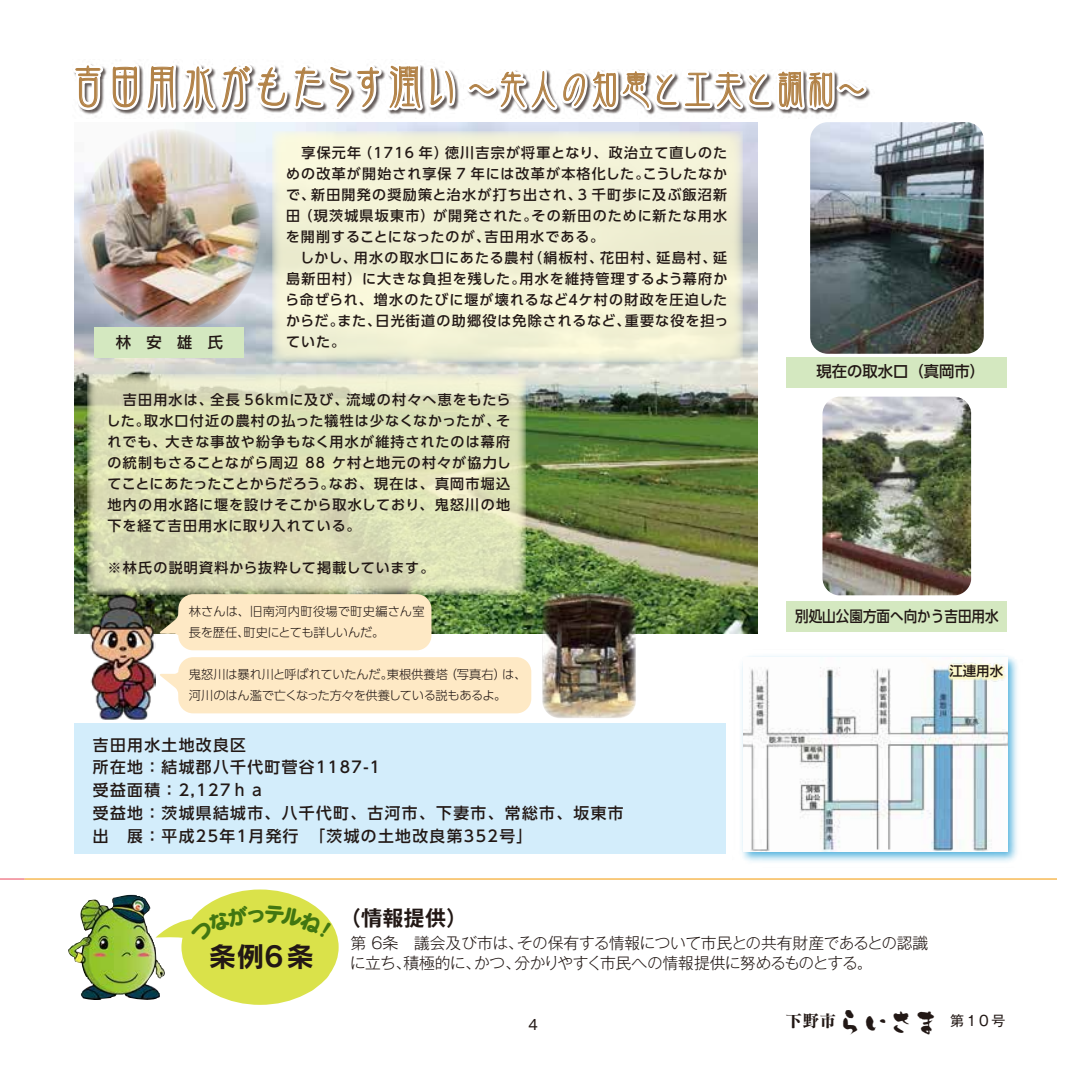
<style>
.page{position:relative;width:1072px;height:1072px;background:#fff}
.page>*{position:absolute;margin:0;border:0;box-sizing:border-box;transform-origin:0 0}
.t1{font:37.62px "DF Kin Bun Pro 5 W5";letter-spacing:-.18em;color:#b28247}
.t2{font:27.65px "Kyo Madoka Kanalarge Std R";color:#221815}
.t3{font:27.65px "Rodin Pro B";color:#221815}
.t4{font:700 21.18px "Gothic MB101 Pro De";color:#221815}
.t5{font:500 15.75px/22.8px "UD Shin Go Pro";letter-spacing:.09em;color:#221815}
.t6{font:300 15.75px "Gothic MB101 Pro";letter-spacing:-.03em;color:#221815}
.t7{font:500 15.22px "UD Shin Go Pro";color:#221815}
.t8{font:500 15.22px "UD Shin Go Pro";color:#221815;scale:.89 1}
.t9{font:500 14px/21px "UD Shin Go Pro";letter-spacing:.08em;color:#221815;text-align:justify}
.t10{font:14px "Gothic MB101 Pro";color:#221815}
.t11{font:500 13.47px "UD Shin Go Pro";color:#221815}
.t12{font:300 12.25px/21px "UD Shin Go Pro";letter-spacing:-.015em;color:#221815}
.s1{font-size:44.8px}
</style>
<div class="page">
<img style="left:68px;top:894px;width:87px;height:106px">
<hr style="left:24px;top:878px;width:1032px;height:1px;background:#f39700">
<svg style="left:74px;top:64px;width:796px;height:174px"></svg>
<img style="left:741px;top:656px;width:276px;height:206px">
<img style="left:743px;top:657px;width:264px;height:195px">
<img style="left:75px;top:122px;width:682px;height:512px">
<img style="left:79px;top:129px;width:182px;height:202px">
<div style="left:74px;top:723px;width:651px;height:131px;background:#d3edfb"></div>
<div style="left:94px;top:328px;width:150px;height:30px;background:#d4e8c0"></div>
<div style="left:787px;top:357px;width:219px;height:30px;background:#d4e8c0"></div>
<div style="left:787px;top:601px;width:219px;height:30px;background:#d4e8c0"></div>
<img style="left:883px;top:601px;width:134px;height:145px">
<div style="left:272px;top:131px;width:471px;height:230px;background:#f2f1d5"></div>
<svg style="left:87px;top:374px;width:439px;height:220px;fill:#dce1b6"></svg>
<img style="left:88px;top:593px;width:67px;height:127px">
<img style="left:810px;top:122px;width:173px;height:232px">
<img style="left:822px;top:396px;width:149px;height:199px">
<svg style="left:159px;top:594px;width:272px;height:56px"></svg>
<div style="left:160px;top:657px;width:371px;height:56px;background:#fee9c5"></div>
<img style="left:542px;top:593px;width:94px;height:125px">
<svg style="left:155px;top:889px;width:183px;height:115px"></svg>
<h1 class="t1" style="left:66px;top:61px;width:806px"><span class="s1">吉田用水がもたらす潤い</span>～先人の知恵と工夫と調和～</h1>
<p class="t7" style="left:116px;top:330px;width:109px">林　安　雄　氏</p>
<p class="t9" style="left:286px;top:142px;width:443px">　享保元年（1716 年）徳川吉宗が将軍となり、政治立て直しのための改革が開始され享保 7 年には改革が本格化した。こうしたなかで、新田開発の奨励策と治水が打ち出され、3 千町歩に及ぶ飯沼新田（現茨城県坂東市）が開発された。その新田のために新たな用水を開削することになったのが、吉田用水である。</p>
<p class="t9" style="left:285px;top:247px;width:445px;text-indent:15px">しかし、用水の取水口にあたる農村（絹板村、花田村、延島村、延島新田村）に大きな負担を残した。用水を維持管理するよう幕府から命ぜられ、増水のたびに堰が壊れるなど４ケ村の財政を圧迫したからだ。また、日光街道の助郷役は免除されるなど、重要な役を担っていた。</p>
<p class="t9" style="left:106px;top:389px;width:406px">　吉田用水は、全長 56ｋｍに及び、流域の村々へ恵をもたらした。取水口付近の農村の払った犠牲は少なくなかったが、それでも、大きな事故や紛争もなく用水が維持されたのは幕府の統制もさることながら周辺 88 ケ村と地元の村々が協力してことにあたったことからだろう。なお、現在は、真岡市堀込地内の用水路に堰を設けそこから取水しており、鬼怒川の地下を経て吉田用水に取り入れている。</p>
<p class="t9" style="left:108px;top:557px;width:328px">※林氏の説明資料から抜粋して掲載しています。</p>
<p class="t12" style="left:189px;top:600px;width:237px">林さんは、旧南河内町役場で町史編さん室長を歴任、町史にとても詳しいんだ。</p>
<p class="t12" style="left:189px;top:663px;width:339px">鬼怒川は暴れ川と呼ばれていたんだ。東根供養塔（写真右）は、河川のはん濫で亡くなった方々を供養している説もあるよ。</p>
<p class="t5" style="left:93px;top:732px;width:532px">吉田用水土地改良区<br>所在地：結城郡八千代町菅谷1187-1<br>受益面積：2,127ｈａ<br>受益地：茨城県結城市、八千代町、古河市、下妻市、常総市、坂東市出　展：平成25年1月発行 「茨城の土地改良第352号」</p>
<p class="t7" style="left:816px;top:359px;width:170px">現在の取水口（真岡市）</p>
<p class="t8" style="left:795px;top:603px;width:230px">別処山公園方面へ向かう吉田用水</p>
<p class="t11" style="left:949px;top:660px;width:55px">江連用水</p>
<h3 class="t4" style="left:340px;top:899px;width:129px">（情報提供）</h3>
<p class="t6" style="left:350px;top:929px;width:579px">第６条　議会及び市は、その保有する情報について市民との共有財産であるとの認識</p>
<h2 class="t3" style="left:209px;top:938px;width:107px">条例6条</h2>
<p class="t6" style="left:350px;top:950px;width:524px">に立ち､積極的に、かつ、分かりやすく市民への情報提供に努めるものとする。</p>
<p class="t10" style="left:526px;top:1012px;width:15px">４</p>
<h2 class="t2" style="left:785px;top:1002px;width:221px"><sup>下野市</sup>らいさま <sup>第</sup> <sup>1</sup> <sup>0</sup> <sup>号</sup></h2>
</div>
